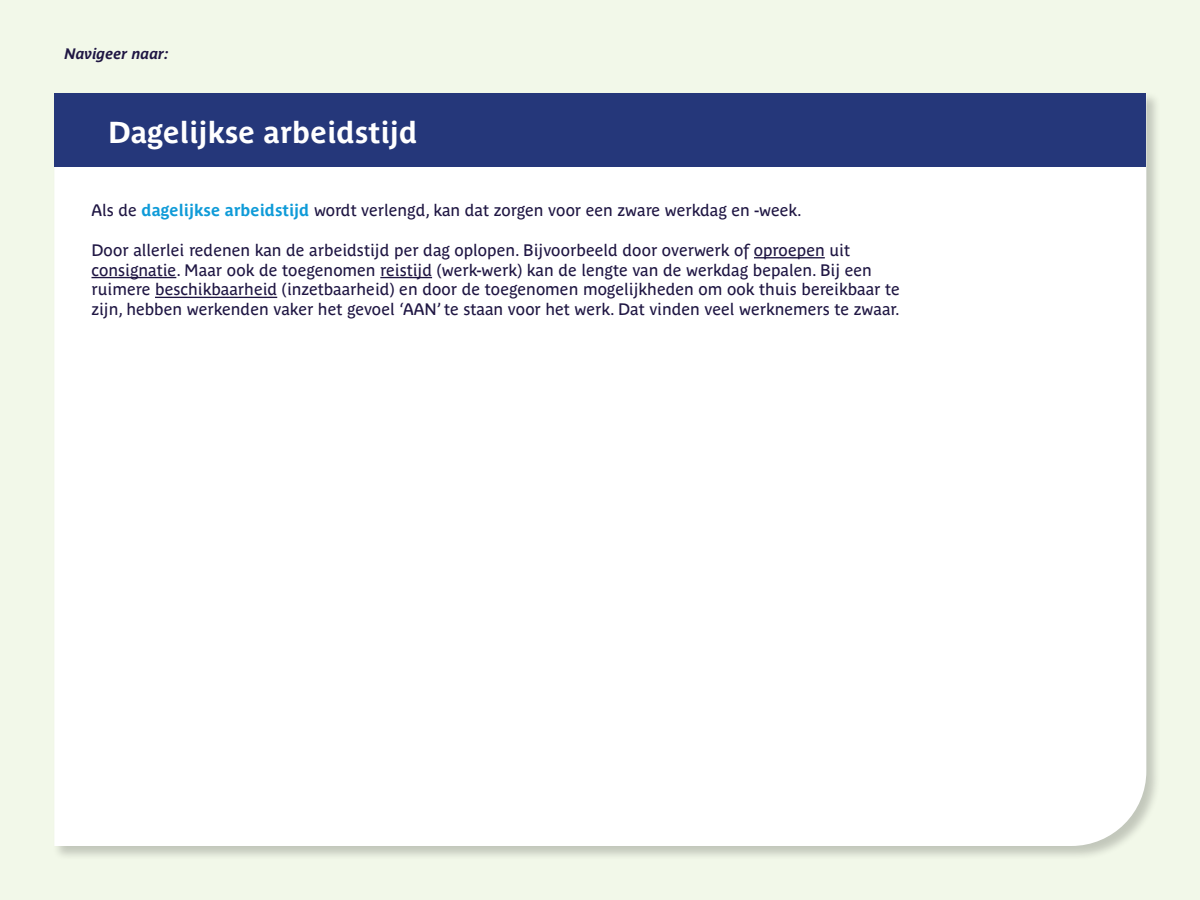
<style>
.page{position:relative;width:1200px;height:900px;background:#f2f8e9}
.page>*{position:absolute;margin:0;border:0;box-sizing:border-box;transform-origin:0 0}
.t1{font:700 30px "Parisine Plus Std";color:#fff}
.t2{font:16.5px/19.8px "Parisine Plus Std";color:#1f1643}
.t3{font:italic 700 15px "Parisine Plus Std";color:#1f1643}
.s1{font-weight:700;color:#0f9bd8}
</style>
<div class="page">
<div style="left:52px;top:91px;width:1109px;height:770px;background:#000;opacity:.2"></div>
<div style="left:54px;top:166px;width:1092px;height:680px;background:#fff"></div>
<div style="left:54px;top:93px;width:1092px;height:73px;background:#25377a"></div>
<hr style="left:754px;top:257px;width:71px;height:1px;background:#1f1643">
<hr style="left:92px;top:277px;width:84px;height:1px;background:#1f1643">
<hr style="left:380px;top:277px;width:52px;height:1px;background:#1f1643">
<hr style="left:155px;top:297px;width:122px;height:1px;background:#1f1643">
<p class="t3" style="left:64px;top:46px;width:106px">Navigeer naar:</p>
<h1 class="t1" style="left:108px;top:115px;width:311px">Dagelijkse arbeidstijd</h1>
<p class="t2" style="left:92px;top:200px;width:712px">Als de <span class="s1">dagelijkse arbeidstijd</span> wordt verlengd, kan dat zorgen voor een zware werkdag en -week.</p>
<p class="t2" style="left:92px;top:240px;width:810px">Door allerlei redenen kan de arbeidstijd per dag oplopen. Bijvoorbeeld door overwerk of oproepen uit consignatie. Maar ook de toegenomen reistijd (werk-werk) kan de lengte van de werkdag bepalen. Bij een ruimere beschikbaarheid (inzetbaarheid) en door de toegenomen mogelijkheden om ook thuis bereikbaar te zijn, hebben werkenden vaker het gevoel ‘AAN’ te staan voor het werk. Dat vinden veel werknemers te zwaar.</p>
</div>
